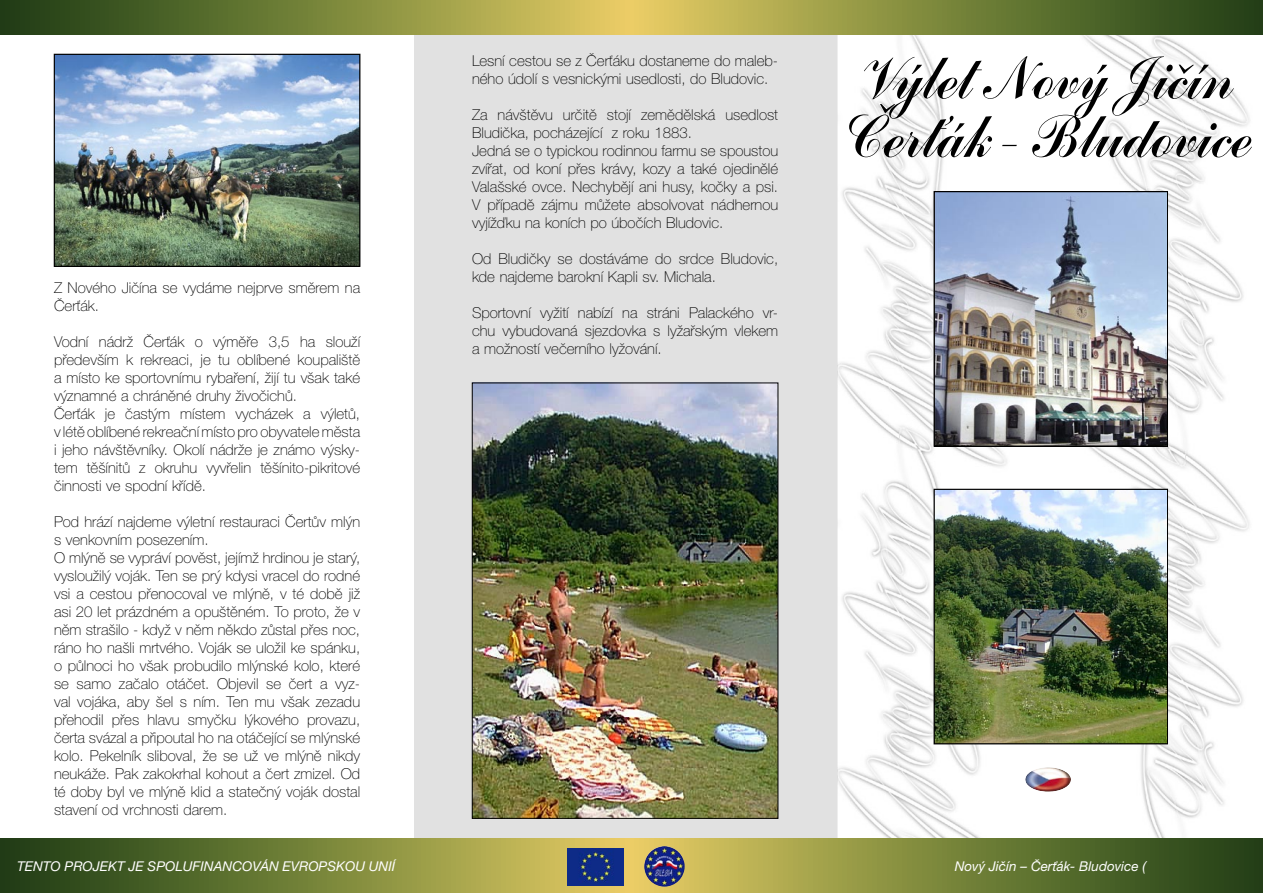
<style>
.page{position:relative;width:1263px;height:893px;background:#fff}
.page>*{position:absolute;margin:0;border:0;box-sizing:border-box;transform-origin:0 0}
.normální{font:60px "Commercial Script DCE";color:#000}
.Normální{font:100 15px/18px "Helvetica Neue CE";color:#000}
.t1{font:italic 13.5px "Helvetica Neue CE";color:#fff}
</style>
<div class="page">
<div style="left:414px;top:2px;width:424px;height:891px;background:#e1e1e1"></div>
<img style="left:838px;top:34px;width:425px;height:805px">
<svg style="left:0;top:0;width:1263px;height:34px;background:#7c853b"></svg>
<svg style="left:0;top:839px;width:1263px;height:54px;background:#778139"></svg>
<img style="left:568px;top:848px;width:55px;height:38px">
<img style="left:644px;top:846px;width:41px;height:41px;border-radius:50%">
<img style="left:474px;top:385px;width:302px;height:432px">
<div style="left:472px;top:383px;width:306px;height:436px;border:1px solid #000"></div>
<img style="left:56px;top:56px;width:302px;height:208px">
<div style="left:54px;top:54px;width:306px;height:213px;border:1px solid #000"></div>
<img style="left:936px;top:491px;width:229px;height:251px">
<div style="left:934px;top:489px;width:234px;height:255px;border:1px solid #000"></div>
<img style="left:936px;top:194px;width:229px;height:250px">
<div style="left:934px;top:191px;width:234px;height:255px;border:1px solid #000"></div>
<img style="left:1025px;top:767px;width:46px;height:25px">
<p class="Normální" style="left:54px;top:278px;width:308px">Z Nového Jičína se vydáme nejprve směrem na<br>Čerťák.</p>
<p class="Normální" style="left:54px;top:332px;width:308px;text-align:justify">Vodní nádrž Čerťák o výměře 3,5 ha slouží především k rekreaci, je tu oblíbené koupaliště a místo ke sportovnímu rybaření, žijí tu však také významné a chráněné druhy živočichů.</p>
<p class="Normální" style="left:54px;top:404px;width:308px;text-align:justify">Čerťák je častým místem vycházek a výletů, v létě oblíbené rekreační místo pro obyvatele města i jeho návštěvníky. Okolí nádrže je známo výsky&shy;tem těšínitů z okruhu vyvřelin těšínito-pikritové činnosti ve spodní křídě.</p>
<p class="Normální" style="left:54px;top:512px;width:308px">Pod hrází najdeme výletní restauraci Čertův mlýn s venkovním posezením.</p>
<p class="Normální" style="left:54px;top:548px;width:308px;text-align:justify">O mlýně se vypráví pověst, jejímž hrdinou je starý, vysloužilý voják. Ten se prý kdysi vracel do rodné vsi a cestou přenocoval ve mlýně, v té době již asi 20 let prázdném a opuštěném. To proto, že v něm strašilo - když v něm někdo zůstal přes noc, ráno ho našli mrtvého. Voják se uložil ke spánku, o půlnoci ho však probudilo mlýnské kolo, které se samo začalo otáčet. Objevil se čert a vyz&shy;val vojáka, aby šel s ním. Ten mu však zezadu přehodil přes hlavu smyčku lýkového provazu, čerta svázal a připoutal ho na otáčející se mlýnské kolo. Pekelník sliboval, že se už ve mlýně nikdy neukáže. Pak zakokrhal kohout a čert zmizel. Od té doby byl ve mlýně klid a statečný voják dostal stavení od vrchnosti darem.</p>
<p class="Normální" style="left:472px;top:52px;width:308px">Lesní cestou se z Čerťáku dostaneme do maleb&shy;ného údolí s vesnickými usedlosti, do Bludovic.</p>
<p class="Normální" style="left:472px;top:106px;width:308px">Za návštěvu určitě stojí zemědělská usedlost<br>Bludička, pocházející z roku 1883.</p>
<p class="Normální" style="left:472px;top:142px;width:308px;text-align:justify">Jedná se o typickou rodinnou farmu se spoustou zvířat, od koní přes krávy, kozy a také ojedinělé Valašské ovce. Nechybějí ani husy, kočky a psi.<br>V případě zájmu můžete absolvovat nádhernou vyjížďku na koních po úbočích Bludovic.</p>
<p class="Normální" style="left:472px;top:250px;width:308px">Od Bludičky se dostáváme do srdce Bludovic, kde najdeme barokní Kapli sv. Michala.</p>
<p class="Normální" style="left:472px;top:304px;width:308px;text-align:justify">Sportovní vyžití nabízí na stráni Palackého vr&shy;chu vybudovaná sjezdovka s lyžařským vlekem a možností večerního lyžování.</p>
<p class="normální" style="left:859px;top:45px;width:375px">Výlet Nový Jičín</p>
<p class="normální" style="left:841px;top:104px;width:411px">Čerťák - Bludovice</p>
<p class="t1" style="left:17px;top:858px;width:380px">TENTO PROJEKT JE SPOLUFINANCOVÁN EVROPSKOU UNIÍ</p>
<p class="t1" style="left:955px;top:858px;width:193px">Nový Jičín – Čerťák- Bludovice (</p>
</div>
